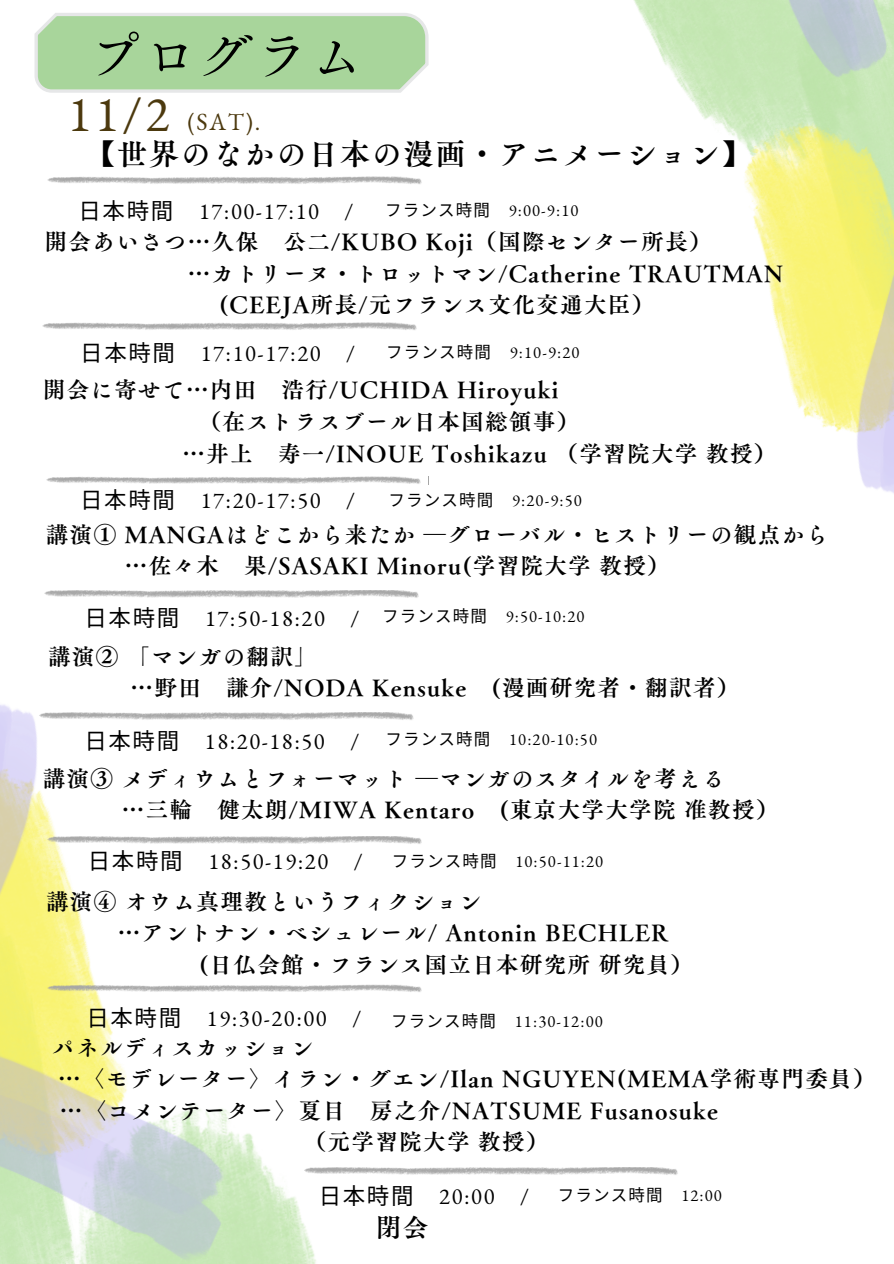
<style>
.page{position:relative;width:894px;height:1264px;background:#fff}
.page>*{position:absolute;margin:0;border:0;box-sizing:border-box;transform-origin:0 0}
.t1{font:55.35px "Canva Tsuku A Old Min Pr 6 N R";color:#000}
.t2{font:49.5px "EB Garamond";color:#4c390e}
.t3{font:30px "Canva Tsuku A Old Min Pr 6 N B";letter-spacing:.06em;color:#000}
.t4{font:25.5px "Canva Tsuku A Old Min Pr 6 N B";color:#000}
.t5{font:24px "EB Garamond";color:#4c390e}
.t6{font:22.5px/31.5px "Canva Tsuku A Old Min Pr 6 N B";letter-spacing:.06em;color:#000}
.t7{font:22.5px "EB Garamond";letter-spacing:.07em;color:#000}
.t8{font:16.5px "EB Garamond";letter-spacing:.07em;color:#000}
.t9{font:16.5px "Noto Sans CJ Ksc";letter-spacing:.07em;color:#000}
.s1{font-family:"Noto Sans CJ Ksc"}
.s2{font-family:"EB Garamond"}
</style>
<div class="page">
<img style="left:633px;top:0;width:139px;height:121px">
<img style="left:715px;top:99px;width:178px;height:329px">
<img style="left:836px;top:201px;width:57px;height:292px">
<img style="left:734px;top:0;width:159px;height:86px">
<img style="left:248px;top:1133px;width:68px;height:130px">
<img style="left:67px;top:871px;width:37px;height:139px">
<img style="left:0;top:705px;width:67px;height:305px">
<img style="left:0;top:1010px;width:248px;height:253px">
<svg style="left:34px;top:13px;width:394px;height:80px"></svg>
<svg style="left:47px;top:176px;width:375px;height:8px"></svg>
<svg style="left:42px;top:322px;width:375px;height:8px"></svg>
<svg style="left:46px;top:476px;width:375px;height:8px"></svg>
<svg style="left:44px;top:590px;width:375px;height:8px"></svg>
<svg style="left:31px;top:712px;width:383px;height:8px"></svg>
<svg style="left:40px;top:836px;width:382px;height:8px"></svg>
<svg style="left:40px;top:984px;width:382px;height:8px"></svg>
<svg style="left:296px;top:1167px;width:382px;height:8px"></svg>
<p class="t1" style="left:88px;top:27px;width:278px">プログラム</p>
<p class="t2" style="left:68px;top:81px;width:103px">11/2</p>
<p class="t5" style="left:187px;top:106px;width:74px">(SAT).</p>
<p class="t3" style="left:85px;top:138px;width:667px">【世界のなかの日本の漫画・アニメーション】</p>
<p class="t7" style="left:78px;top:196px;width:276px"><span class="s1">日本時間</span> 17:00-17:10 /</p>
<p class="t6" style="left:44px;top:226px;width:668px">開会あいさつ…久保 公二/KUBO Koji（国際センター所長）</p>
<p class="t6" style="left:188px;top:257px;width:596px">…カトリーヌ・トロットマン/Catherine TRAUTMAN</p>
<p class="t6" style="left:219px;top:289px;width:436px">(CEEJA所長/元フランス文化交通大臣）</p>
<p class="t7" style="left:80px;top:338px;width:276px"><span class="s1">日本時間</span> 17:10-17:20 /</p>
<p class="t6" style="left:43px;top:374px;width:210px">開会に寄せて…内田</p>
<p class="t6" style="left:281px;top:374px;width:278px">浩行/UCHIDA Hiroyuki</p>
<p class="t6" style="left:199px;top:405px;width:382px">（在ストラスブール日本国総領事）</p>
<p class="t6" style="left:182px;top:437px;width:595px">…井上 寿一/INOUE Toshikazu （学習院大学教授）</p>
<p class="t7" style="left:80px;top:485px;width:276px"><span class="s1">日本時間</span> 17:20-17:50 /</p>
<p class="t6" style="left:125px;top:518px;width:704px;text-indent:-79px">講演① MANGAはどこから来たか ―グローバル・ヒストリーの観点から…佐々木 果/SASAKI Minoru(学習院大学教授）</p>
<p class="t7" style="left:84px;top:603px;width:276px"><span class="s1">日本時間</span> 17:50-18:20 /</p>
<p class="t6" style="left:131px;top:640px;width:188px;text-indent:-82px">講演② 「マンガの翻訳」…野田</p>
<p class="t8" style="left:385px;top:199px;width:195px"><span class="s1">フランス時間</span> 9:00-9:10</p>
<p class="t8" style="left:386px;top:342px;width:195px"><span class="s1">フランス時間</span> 9:10-9:20</p>
<p class="t8" style="left:388px;top:489px;width:195px"><span class="s1">フランス時間</span> 9:20-9:50</p>
<p class="t8" style="left:382px;top:605px;width:204px"><span class="s1">フランス時間</span> 9:50-10:20</p>
<p class="t6" style="left:226px;top:672px;width:514px">謙介/NODA Kensuke (漫画研究者・翻訳者）</p>
<p class="t7" style="left:84px;top:726px;width:276px"><span class="s1">日本時間</span> 18:20-18:50 /</p>
<p class="t6" style="left:122px;top:762px;width:658px;text-indent:-79px">講演③ メディウムとフォーマット ―マンガのスタイルを考える<br>…三輪 健太朗/MIWA Kentaro (東京大学大学院准教授）</p>
<p class="t7" style="left:88px;top:846px;width:276px"><span class="s1">日本時間</span> 18:50-19:20 /</p>
<p class="t6" style="left:46px;top:885px;width:437px">講演④ オウム真理教というフィクション</p>
<p class="t6" style="left:118px;top:917px;width:551px">…アントナン・ベシュレール/ Antonin BECHLER</p>
<p class="t6" style="left:199px;top:948px;width:495px">(日仏会館・フランス国立日本研究所研究員）</p>
<p class="t7" style="left:86px;top:1003px;width:276px"><span class="s1">日本時間</span> 19:30-20:00 /</p>
<p class="t6" style="left:52px;top:1031px;width:824px">パネルディスカッション<br>…〈モデレーター〉イラン・グエン/Ilan NGUYEN(MEMA学術専門委員）…〈コメンテーター〉夏目</p>
<p class="t8" style="left:385px;top:728px;width:213px"><span class="s1">フランス時間</span> 10:20-10:50</p>
<p class="t8" style="left:391px;top:850px;width:213px"><span class="s1">フランス時間</span> 10:50-11:20</p>
<p class="t8" style="left:391px;top:1010px;width:213px"><span class="s1">フランス時間</span> 11:30-12:00</p>
<p class="t6" style="left:304px;top:1094px;width:415px;text-indent:66px">房之介/NATSUME Fusanosuke（元学習院大学教授）</p>
<p class="t7" style="left:318px;top:1181px;width:212px"><span class="s1">日本時間</span> 20:00 /</p>
<p class="t4" style="left:375px;top:1214px;width:54px">閉会</p>
<p class="t9" style="left:557px;top:1181px;width:166px">フランス時間 <span class="s2">12:00</span></p>
</div>
